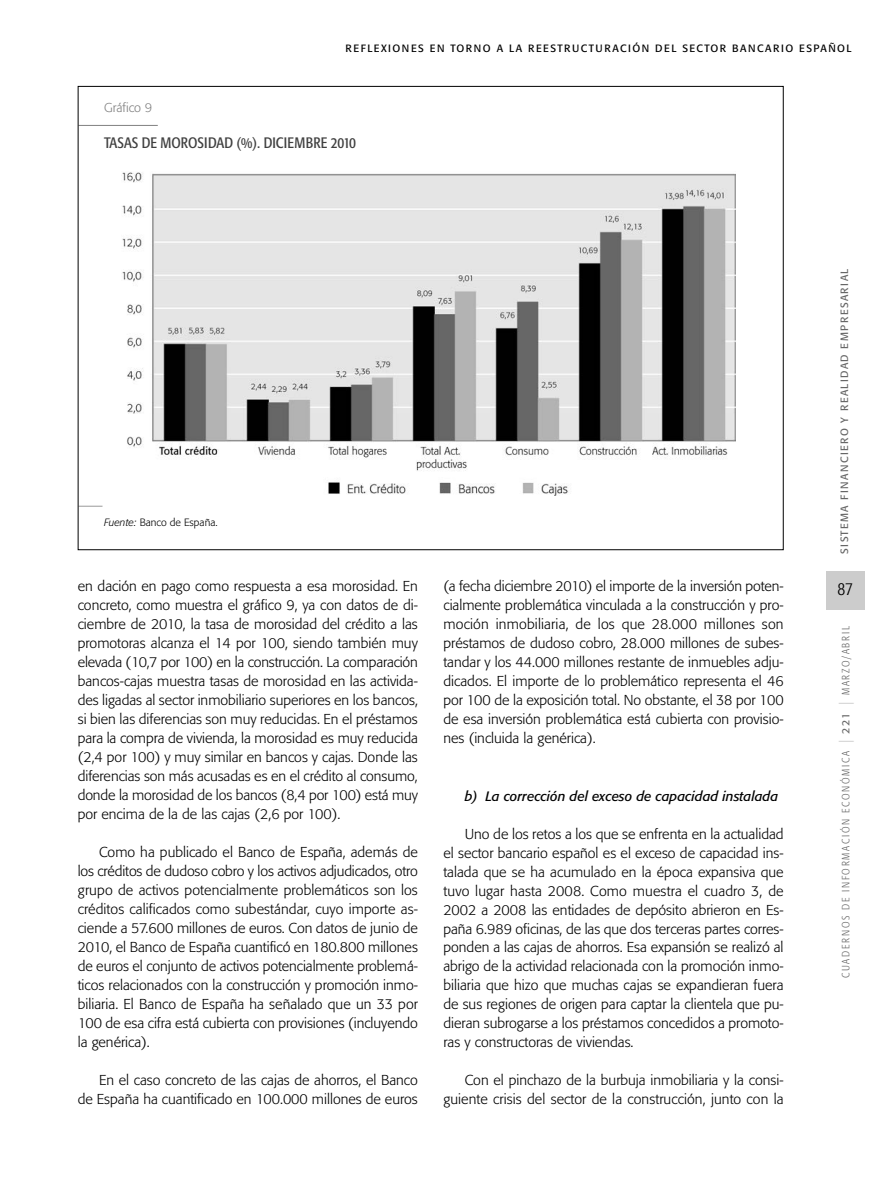
<style>
.page{position:relative;width:893px;height:1191px;background:#fff}
.page>*{position:absolute;margin:0;border:0;box-sizing:border-box;transform-origin:0 0}
.t1{font:300 condensed 18px "Formata";color:#000}
.t2{font:condensed 15px "Formata";color:#404040}
.t3{font:300 14.25px/18.9px "Formata";color:#000;text-align:justify}
.t4{font:italic 13.5px "Formata";color:#000}
.t5{font:300 12.75px "Formata";color:#808080}
.t6{font:10.5px "Formata";letter-spacing:.14em;color:#000}
.t7{font:300 condensed 10.5px "Formata";letter-spacing:.165em;color:#666}
.t8{font:10.5px "Formata";letter-spacing:.13em;color:#666}
.t9{font:300 10.5px "Formata";color:#000}
.s1{font-style:italic}
.s2{font-stretch:normal;font-size:15px;color:#ccc}
.s3{font-weight:400;font-stretch:normal}
</style>
<div class="page">
<svg style="left:77px;top:85px;width:788px;height:525px"></svg>
<p class="t6" style="left:346px;top:43px;width:507px">REFLEXIONES EN TORNO A LA REESTRUCTURACIÓN DEL SECTOR BANCARIO ESPAÑOL</p>
<p class="t5" style="left:104px;top:102px;width:50px">Gráfico 9</p>
<p class="t2" style="left:104px;top:136px;width:254px">TASAS DE MOROSIDAD (%). DICIEMBRE 2010</p>
<p class="t9" style="left:104px;top:517px;width:115px"><span class="s1">Fuente:</span> Banco de España.</p>
<p class="t3" style="left:78px;top:578px;width:342px">en dación en pago como respuesta a esa morosidad. En concreto, como muestra el gráfico 9, ya con datos de di&shy;ciembre de 2010, la tasa de morosidad del crédito a las promotoras alcanza el 14 por 100, siendo también muy elevada (10,7 por 100) en la construcción. La comparación bancos-cajas muestra tasas de morosidad en las activida&shy;des ligadas al sector inmobiliario superiores en los bancos, si bien las diferencias son muy reducidas. En el préstamos para la compra de vivienda, la morosidad es muy reducida (2,4 por 100) y muy similar en bancos y cajas. Donde las diferencias son más acusadas es en el crédito al consumo, donde la morosidad de los bancos (8,4 por 100) está muy por encima de la de las cajas (2,6 por 100).</p>
<p class="t3" style="left:78px;top:843px;width:342px;text-indent:21px">Como ha publicado el Banco de España, además de los créditos de dudoso cobro y los activos adjudicados, otro grupo de activos potencialmente problemáticos son los créditos calificados como subestándar, cuyo importe as&shy;ciende a 57.600 millones de euros. Con datos de junio de 2010, el Banco de España cuantificó en 180.800 millones de euros el conjunto de activos potencialmente problemá&shy;ticos relacionados con la construcción y promoción inmo&shy;biliaria. El Banco de España ha señalado que un 33 por 100 de esa cifra está cubierta con provisiones (incluyendo la genérica).</p>
<p class="t3" style="left:78px;top:1071px;width:342px;text-align:right">En el caso concreto de las cajas de ahorros, el Banco<br>de España ha cuantificado en 100.000 millones de euros</p>
<p class="t3" style="left:443px;top:578px;width:342px">(a fecha diciembre 2010) el importe de la inversión poten&shy;cialmente problemática vinculada a la construcción y pro&shy;moción inmobiliaria, de los que 28.000 millones son préstamos de dudoso cobro, 28.000 millones de subes&shy;tandar y los 44.000 millones restante de inmuebles adju&shy;dicados. El importe de lo problemático representa el 46 por 100 de la exposición total. No obstante, el 38 por 100 de esa inversión problemática está cubierta con provisio&shy;nes (incluida la genérica).</p>
<p class="t4" style="left:465px;top:789px;width:315px">b) La corrección del exceso de capacidad instalada</p>
<p class="t3" style="left:443px;top:825px;width:342px;text-indent:21px">Uno de los retos a los que se enfrenta en la actualidad el sector bancario español es el exceso de capacidad ins&shy;talada que se ha acumulado en la época expansiva que tuvo lugar hasta 2008. Como muestra el cuadro 3, de 2002 a 2008 las entidades de depósito abrieron en Es&shy;paña 6.989 oficinas, de las que dos terceras partes corres&shy;ponden a las cajas de ahorros. Esa expansión se realizó al abrigo de la actividad relacionada con la promoción inmo&shy;biliaria que hizo que muchas cajas se expandieran fuera de sus regiones de origen para captar la clientela que pu&shy;dieran subrogarse a los préstamos concedidos a promoto&shy;ras y constructoras de viviendas.</p>
<p class="t3" style="left:443px;top:1072px;width:342px;text-align:right">Con el pinchazo de la burbuja inmobiliaria y la consi&shy;guiente crisis del sector de la construcción, junto con la</p>
<p class="t8" style="left:840px;top:554px;width:287px;rotate:-90deg">SISTEMA FINANCIERO Y REALIDAD EMPRESARIAL</p>
<p class="t1" style="left:837px;top:581px;width:17px">87</p>
<p class="t7" style="left:841px;top:978px;width:353px;rotate:-90deg">CUADERNOS DE INFORMACIÓN ECONÓMICA <span class="s2">|</span> <span class="s3">221</span> <span class="s2">|</span> MARZO/ABRIL</p>
</div>
